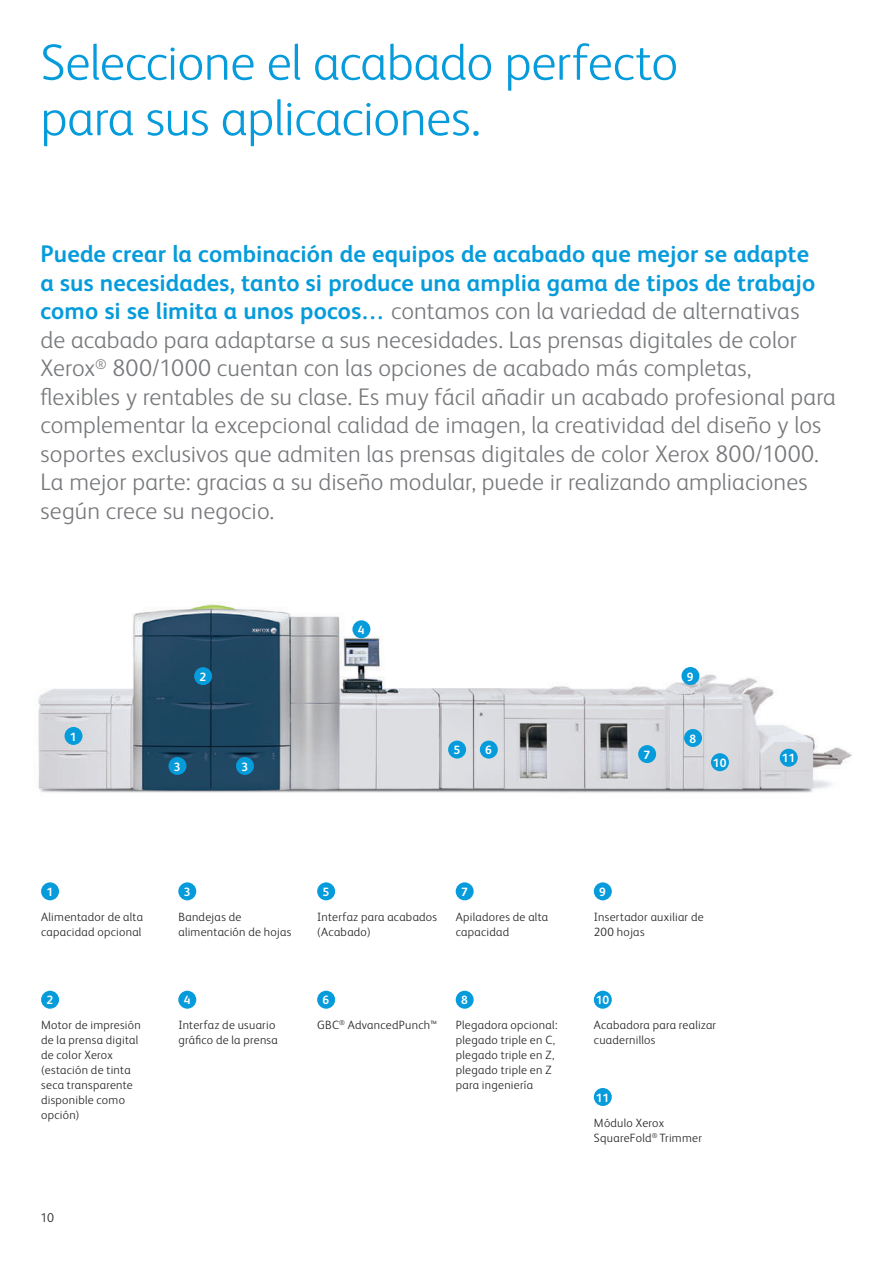
<style>
.page{position:relative;width:893px;height:1263px;background:#fff}
.page>*{position:absolute;margin:0;border:0;box-sizing:border-box;transform-origin:0 0}
.t1{font:300 51px/55.5px "Xerox Sans";letter-spacing:-.01em;color:#069bda}
.t2{font:300 24px/28.5px "Xerox Sans";letter-spacing:.005em;color:#76787b}
.t3{font:300 12.75px "Xerox Sans";color:#231f20}
.t4{font:300 12px/15px "Xerox Sans";letter-spacing:.025em;color:#231f20}
.t5{font:700 12px "Xerox Sans";color:#fff}
.s1{font-weight:700;color:#069bda}
.s2{font-weight:700;color:#fff}
</style>
<div class="page">
<img style="left:38px;top:603px;width:814px;height:190px">
<div style="left:780px;top:749px;width:18px;height:18px;background:#069bda;border-radius:50%"></div>
<div style="left:711px;top:753px;width:18px;height:18px;background:#069bda;border-radius:50%"></div>
<div style="left:684px;top:729px;width:18px;height:18px;background:#069bda;border-radius:50%"></div>
<div style="left:681px;top:667px;width:18px;height:18px;background:#069bda;border-radius:50%"></div>
<div style="left:638px;top:745px;width:18px;height:18px;background:#069bda;border-radius:50%"></div>
<div style="left:480px;top:741px;width:18px;height:17px;background:#069bda;border-radius:50%"></div>
<div style="left:448px;top:741px;width:18px;height:17px;background:#069bda;border-radius:50%"></div>
<div style="left:352px;top:620px;width:18px;height:18px;background:#069bda;border-radius:50%"></div>
<div style="left:194px;top:667px;width:18px;height:18px;background:#069bda;border-radius:50%"></div>
<div style="left:65px;top:727px;width:17px;height:18px;background:#069bda;border-radius:50%"></div>
<div style="left:168px;top:757px;width:18px;height:18px;background:#069bda;border-radius:50%"></div>
<div style="left:236px;top:757px;width:18px;height:18px;background:#069bda;border-radius:50%"></div>
<div style="left:594px;top:1088px;width:18px;height:18px;background:#069bda;border-radius:50%"></div>
<div style="left:456px;top:991px;width:18px;height:18px;background:#069bda;border-radius:50%"></div>
<div style="left:317px;top:882px;width:18px;height:18px;background:#069bda;border-radius:50%"></div>
<div style="left:594px;top:991px;width:18px;height:18px;background:#069bda;border-radius:50%"></div>
<div style="left:456px;top:882px;width:18px;height:18px;background:#069bda;border-radius:50%"></div>
<div style="left:41px;top:991px;width:18px;height:18px;background:#069bda;border-radius:50%"></div>
<div style="left:594px;top:882px;width:18px;height:18px;background:#069bda;border-radius:50%"></div>
<div style="left:317px;top:991px;width:18px;height:18px;background:#069bda;border-radius:50%"></div>
<div style="left:178px;top:991px;width:18px;height:18px;background:#069bda;border-radius:50%"></div>
<div style="left:178px;top:882px;width:18px;height:18px;background:#069bda;border-radius:50%"></div>
<div style="left:41px;top:882px;width:18px;height:18px;background:#069bda;border-radius:50%"></div>
<h1 class="t1" style="left:40px;top:32px;width:639px">Seleccione el acabado perfecto para sus aplicaciones.</h1>
<p class="t2" style="left:40px;top:239px;width:797px"><span class="s1">Puede crear la combinación de equipos de acabado que mejor se adapte<br>a sus necesidades, tanto si produce una amplia gama de tipos de trabajo como si se limita a unos pocos…</span> contamos con la variedad de alternativas<br>de acabado para adaptarse a sus necesidades. Las prensas digitales de color Xerox<sup>®</sup> 800/1000 cuentan con las opciones de acabado más completas, flexibles y rentables de su clase. Es muy fácil añadir un acabado profesional para complementar la excepcional calidad de imagen, la creatividad del diseño y los soportes exclusivos que admiten las prensas digitales de color Xerox 800/1000.<br>La mejor parte: gracias a su diseño modular, puede ir realizando ampliaciones según crece su negocio.</p>
<p class="t5" style="left:358px;top:621px;width:8px">4</p>
<p class="t5" style="left:199px;top:668px;width:8px">2</p>
<p class="t5" style="left:687px;top:668px;width:8px">9</p>
<p class="t5" style="left:70px;top:728px;width:8px">1</p>
<p class="t5" style="left:689px;top:730px;width:8px">8</p>
<p class="t5" style="left:174px;top:758px;width:8px">3</p>
<p class="t5" style="left:241px;top:758px;width:8px">3</p>
<p class="t5" style="left:453px;top:742px;width:8px">5</p>
<p class="t5" style="left:485px;top:742px;width:8px">6</p>
<p class="t5" style="left:643px;top:746px;width:8px">7</p>
<p class="t5" style="left:713px;top:754px;width:15px">10</p>
<p class="t5" style="left:782px;top:750px;width:15px">11</p>
<p class="t5" style="left:46px;top:883px;width:8px">1</p>
<p class="t4" style="left:41px;top:909px;width:103px">Alimentador de alta capacidad opcional</p>
<p class="t5" style="left:184px;top:883px;width:8px">3</p>
<p class="t4" style="left:178px;top:909px;width:115px">Bandejas de alimentación de hojas</p>
<p class="t5" style="left:323px;top:883px;width:8px">5</p>
<p class="t4" style="left:317px;top:908px;width:121px">Interfaz para acabados (Acabado)</p>
<p class="t5" style="left:461px;top:883px;width:8px">7</p>
<p class="t4" style="left:456px;top:909px;width:94px">Apiladores de alta capacidad</p>
<p class="t5" style="left:599px;top:883px;width:8px">9</p>
<p class="t4" style="left:594px;top:909px;width:111px">Insertador auxiliar de<br>200 hojas</p>
<p class="t5" style="left:46px;top:992px;width:8px">2</p>
<p class="t4" style="left:41px;top:1017px;width:101px">Motor de impresión de la prensa digital de color Xerox (estación de tinta seca transparente disponible como opción)</p>
<p class="t5" style="left:184px;top:992px;width:8px">4</p>
<p class="t4" style="left:178px;top:1017px;width:101px">Interfaz de usuario gráfico de la prensa</p>
<p class="t4" style="left:317px;top:987px;width:121px;line-height:25px;text-indent:5px"><span class="s2">6<br></span>GBC<sup>®</sup> AdvancedPunch™</p>
<p class="t5" style="left:461px;top:992px;width:8px">8</p>
<p class="t4" style="left:456px;top:1017px;width:103px">Plegadora opcional: plegado triple en C, plegado triple en Z, plegado triple en Z para ingeniería</p>
<p class="t5" style="left:596px;top:992px;width:15px">10</p>
<p class="t4" style="left:594px;top:1017px;width:124px">Acabadora para realizar cuadernillos</p>
<p class="t5" style="left:596px;top:1089px;width:15px">11</p>
<p class="t4" style="left:594px;top:1114px;width:110px">Módulo Xerox<br>SquareFold<sup>®</sup> Trimmer</p>
<p class="t3" style="left:40px;top:1210px;width:15px">10</p>
</div>
